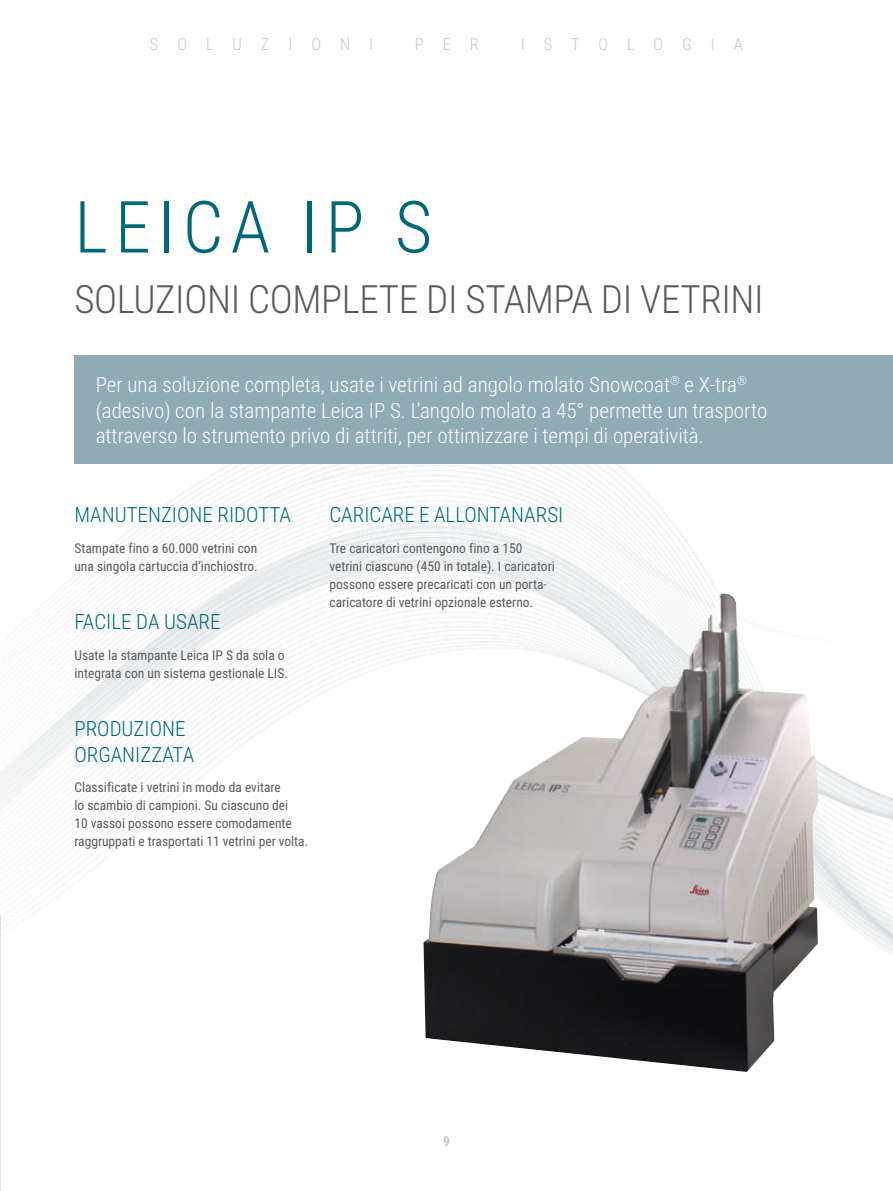
<style>
.page{position:relative;width:893px;height:1191px;background:#fff}
.page>*{position:absolute;margin:0;border:0;box-sizing:border-box;transform-origin:0 0}
.t1{font:300 72px "Roboto Condensed";letter-spacing:.1em;color:#006877}
.t2{font:300 39px "Roboto Condensed";letter-spacing:-.01em;color:#595a5b}
.t3{font:300 21px/25.2px "Roboto Condensed";color:#fff}
.t4{font:300 21px/25.2px "Roboto Condensed";color:#006877}
.t5{font:300 16.5px "Roboto Condensed";letter-spacing:1.15em;color:#c7c7c7}
.t6{font:13.5px/18px "Roboto Condensed";color:#595a5b}
.t7{font:700 13.5px "Roboto Condensed";color:#c7c7c7}
</style>
<div class="page">
<img style="left:0;top:464px;width:893px;height:727px">
<img style="left:423px;top:593px;width:396px;height:478px">
<div style="left:74px;top:355px;width:819px;height:109px;background:#8fabb3"></div>
<p class="t5" style="left:150px;top:32px;width:225px">SOLUZIONI</p>
<p class="t5" style="left:415px;top:32px;width:66px">PER</p>
<p class="t5" style="left:521px;top:32px;width:224px">ISTOLOGIA</p>
<h1 class="t1" style="left:74px;top:176px;width:359px">LEICA IP S</h1>
<h2 class="t2" style="left:74px;top:271px;width:691px">SOLUZIONI COMPLETE DI STAMPA DI VETRINI</h2>
<p class="t3" style="left:96px;top:371px;width:673px">Per una soluzione completa, usate i vetrini ad angolo molato Snowcoat<sup>®</sup> e X-tra<sup>® </sup>(adesivo) con la stampante Leica IP S. L’angolo molato a 45° permette un trasporto attraverso lo strumento privo di attriti, per ottimizzare i tempi di operatività.</p>
<h3 class="t4" style="left:74px;top:501px;width:218px">MANUTENZIONE RIDOTTA</h3>
<p class="t6" style="left:74px;top:539px;width:185px">Stampate fino a 60.000 vetrini con una singola cartuccia d’inchiostro.</p>
<h3 class="t4" style="left:74px;top:608px;width:148px">FACILE DA USARE</h3>
<p class="t6" style="left:74px;top:646px;width:215px">Usate la stampante Leica IP S da sola o integrata con un sistema gestionale LIS.</p>
<h3 class="t4" style="left:74px;top:715px;width:121px">PRODUZIONE<br>ORGANIZZATA</h3>
<p class="t6" style="left:74px;top:778px;width:235px">Classificate i vetrini in modo da evitare<br>lo scambio di campioni. Su ciascuno dei<br>10 vassoi possono essere comodamente raggruppati e trasportati 11 vetrini per volta.</p>
<h3 class="t4" style="left:329px;top:501px;width:235px">CARICARE E ALLONTANARSI</h3>
<p class="t6" style="left:329px;top:539px;width:227px">Tre caricatori contengono fino a 150 vetrini ciascuno (450 in totale). I caricatori possono essere precaricati con un porta&shy;caricatore di vetrini opzionale esterno.</p>
<p class="t7" style="left:443px;top:1132px;width:8px">9</p>
</div>
